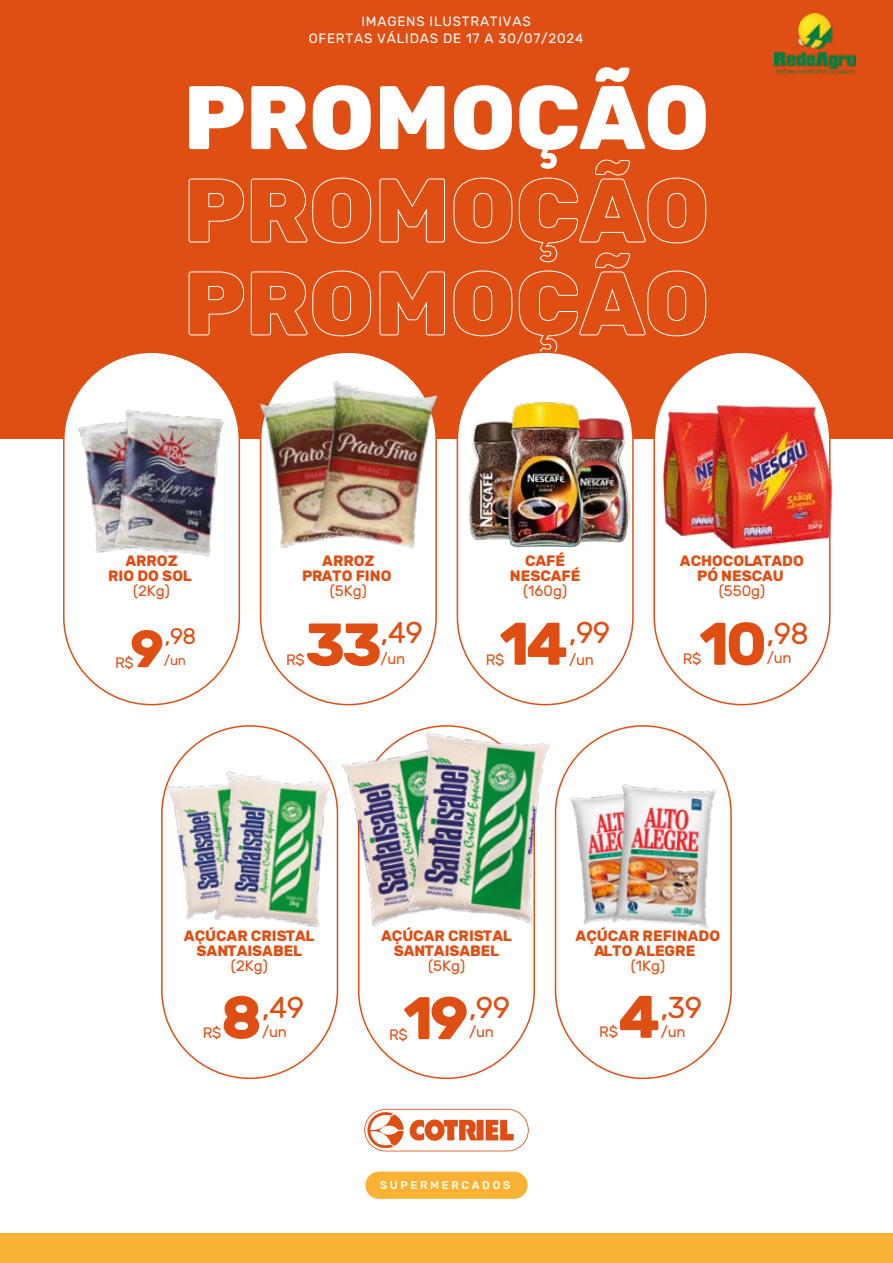
<style>
.page{position:relative;width:893px;height:1263px;background:#fff}
.page>*{position:absolute;margin:0;border:0;box-sizing:border-box;transform-origin:0 0}
.t1{font:800 90px "Rubik";color:#fff}
.t2{font:700 60px "Rubik";letter-spacing:-.06em;color:#df4e13}
.t3{font:700 52.5px "Rubik";color:#df4e13}
.t4{font:30px "Rubik";letter-spacing:-.02em;color:#df4e13}
.t5{font:22.5px "Rubik";color:#df4e13}
.t6{font:700 15px/15px "Rubik";color:#df4e13;text-align:center}
.t7{font:15px "Rubik";color:#df4e13}
.t8{font:13.5px/16.2px "Rubik";letter-spacing:.06em;color:#fff;text-align:center}
.t9{font:13.5px "Rubik";color:#df4e13}
.t10{font:500 11.1px "Rubik";letter-spacing:.24em;color:#fff}
.s1{font-weight:700;font-size:60px}
</style>
<div class="page">
<div style="left:0;top:0;width:893px;height:439px;background:#df4e13"></div>
<svg style="left:189px;top:179px;width:55px;height:63px"></svg>
<svg style="left:251px;top:178px;width:120px;height:65px"></svg>
<svg style="left:380px;top:179px;width:65px;height:63px"></svg>
<svg style="left:454px;top:178px;width:58px;height:65px"></svg>
<svg style="left:189px;top:272px;width:55px;height:63px"></svg>
<svg style="left:251px;top:271px;width:120px;height:65px"></svg>
<svg style="left:380px;top:272px;width:65px;height:63px"></svg>
<svg style="left:454px;top:271px;width:58px;height:65px"></svg>
<svg style="left:519px;top:160px;width:187px;height:191px"></svg>
<svg style="left:364px;top:1108px;width:165px;height:44px"></svg>
<div style="left:365px;top:1172px;width:163px;height:27px;background:#f9b234;border-radius:14px"></div>
<div style="left:64px;top:352px;width:175px;height:353px;background:#fff;border-radius:88px"></div>
<div style="left:63px;top:351px;width:177px;height:354px;border:2px solid #df4e13;border-radius:88px"></div>
<div style="left:261px;top:352px;width:175px;height:353px;background:#fff;border-radius:88px"></div>
<div style="left:457px;top:352px;width:176px;height:353px;background:#fff;border-radius:88px"></div>
<div style="left:457px;top:351px;width:177px;height:354px;border:2px solid #df4e13;border-radius:88px"></div>
<div style="left:654px;top:352px;width:176px;height:353px;background:#fff;border-radius:88px"></div>
<div style="left:0;top:1233px;width:893px;height:30px;background:#f9b234"></div>
<img style="left:774px;top:14px;width:82px;height:60px">
<div style="left:555px;top:725px;width:177px;height:354px;border:2px solid #df4e13;border-radius:88px"></div>
<img style="left:259px;top:382px;width:48px;height:173px">
<img style="left:307px;top:373px;width:131px;height:182px">
<img style="left:469px;top:421px;width:40px;height:120px">
<img style="left:582px;top:415px;width:48px;height:128px">
<img style="left:509px;top:402px;width:73px;height:146px">
<img style="left:653px;top:396px;width:29px;height:154px">
<img style="left:682px;top:388px;width:151px;height:178px">
<img style="left:161px;top:762px;width:22px;height:166px">
<img style="left:183px;top:760px;width:156px;height:177px">
<img style="left:342px;top:741px;width:61px;height:198px">
<img style="left:403px;top:730px;width:147px;height:209px">
<img style="left:78px;top:423px;width:30px;height:130px">
<img style="left:108px;top:410px;width:116px;height:147px">
<img style="left:570px;top:795px;width:41px;height:130px">
<img style="left:611px;top:784px;width:107px;height:145px">
<p class="t8" style="left:309px;top:14px;width:276px">IMAGENS ILUSTRATIVAS<br>OFERTAS VÁLIDAS DE 17 A 30/07/2024</p>
<h1 class="t1" style="left:183px;top:68px;width:527px">PROMOÇÃO</h1>
<p class="t6" style="left:108px;top:553px;width:85px">ARROZ<br>RIO DO SOL</p>
<p class="t7" style="left:133px;top:582px;width:38px">(2Kg)</p>
<p class="t6" style="left:302px;top:553px;width:91px">ARROZ<br>PRATO FINO</p>
<p class="t7" style="left:330px;top:582px;width:39px">(5Kg)</p>
<p class="t6" style="left:510px;top:553px;width:72px">CAFÉ<br>NESCAFÉ</p>
<p class="t7" style="left:523px;top:582px;width:46px">(160g)</p>
<p class="t6" style="left:680px;top:553px;width:125px">ACHOCOLATADO<br>PÓ NESCAU</p>
<p class="t7" style="left:719px;top:582px;width:48px">(550g)</p>
<h3 class="t5" style="left:165px;top:624px;width:33px">,98</h3>
<h3 class="t3" style="left:130px;top:618px;width:35px">9</h3>
<p class="t9" style="left:164px;top:653px;width:24px">/un</p>
<p class="t7" style="left:115px;top:654px;width:20px">R$</p>
<h3 class="t4" style="left:381px;top:616px;width:43px">,49</h3>
<h2 class="t2" style="left:305px;top:609px;width:79px">33</h2>
<p class="t7" style="left:381px;top:651px;width:26px">/un</p>
<p class="t7" style="left:286px;top:652px;width:20px">R$</p>
<h3 class="t4" style="left:569px;top:615px;width:43px">,99</h3>
<h2 class="t2" style="left:499px;top:609px;width:70px">14</h2>
<p class="t7" style="left:569px;top:651px;width:26px">/un</p>
<p class="t7" style="left:486px;top:652px;width:20px">R$</p>
<h2 class="t2" style="left:699px;top:609px;width:69px">10</h2>
<h3 class="t4" style="left:767px;top:617px;width:43px">,98</h3>
<p class="t7" style="left:767px;top:650px;width:26px">/un</p>
<p class="t7" style="left:683px;top:650px;width:20px">R$</p>
<p class="t6" style="left:184px;top:928px;width:132px">AÇÚCAR CRISTAL<br>SANTAISABEL</p>
<p class="t7" style="left:231px;top:957px;width:38px">(2Kg)</p>
<p class="t6" style="left:381px;top:929px;width:132px">AÇÚCAR CRISTAL<br>SANTAISABEL</p>
<p class="t7" style="left:428px;top:958px;width:39px">(5Kg)</p>
<p class="t6" style="left:576px;top:929px;width:146px">AÇÚCAR REFINADO<br>ALTO ALEGRE</p>
<p class="t7" style="left:631px;top:958px;width:36px">(1Kg)</p>
<h2 class="t2" style="left:221px;top:982px;width:43px">8</h2>
<h3 class="t4" style="left:262px;top:991px;width:43px">,49</h3>
<p class="t7" style="left:262px;top:1023px;width:26px">/un</p>
<p class="t7" style="left:203px;top:1024px;width:20px">R$</p>
<h2 class="t2" style="left:403px;top:983px;width:67px">19</h2>
<h3 class="t4" style="left:469px;top:991px;width:43px">,99</h3>
<p class="t7" style="left:469px;top:1024px;width:26px">/un</p>
<p class="t7" style="left:389px;top:1026px;width:20px">R$</p>
<h3 class="t4" style="left:618px;top:991px;width:86px"><span class="s1">4</span>,39</h3>
<p class="t7" style="left:599px;top:1023px;width:20px">R$</p>
<p class="t7" style="left:661px;top:1023px;width:26px">/un</p>
<p class="t10" style="left:380px;top:1178px;width:132px">SUPERMERCADOS</p>
</div>
